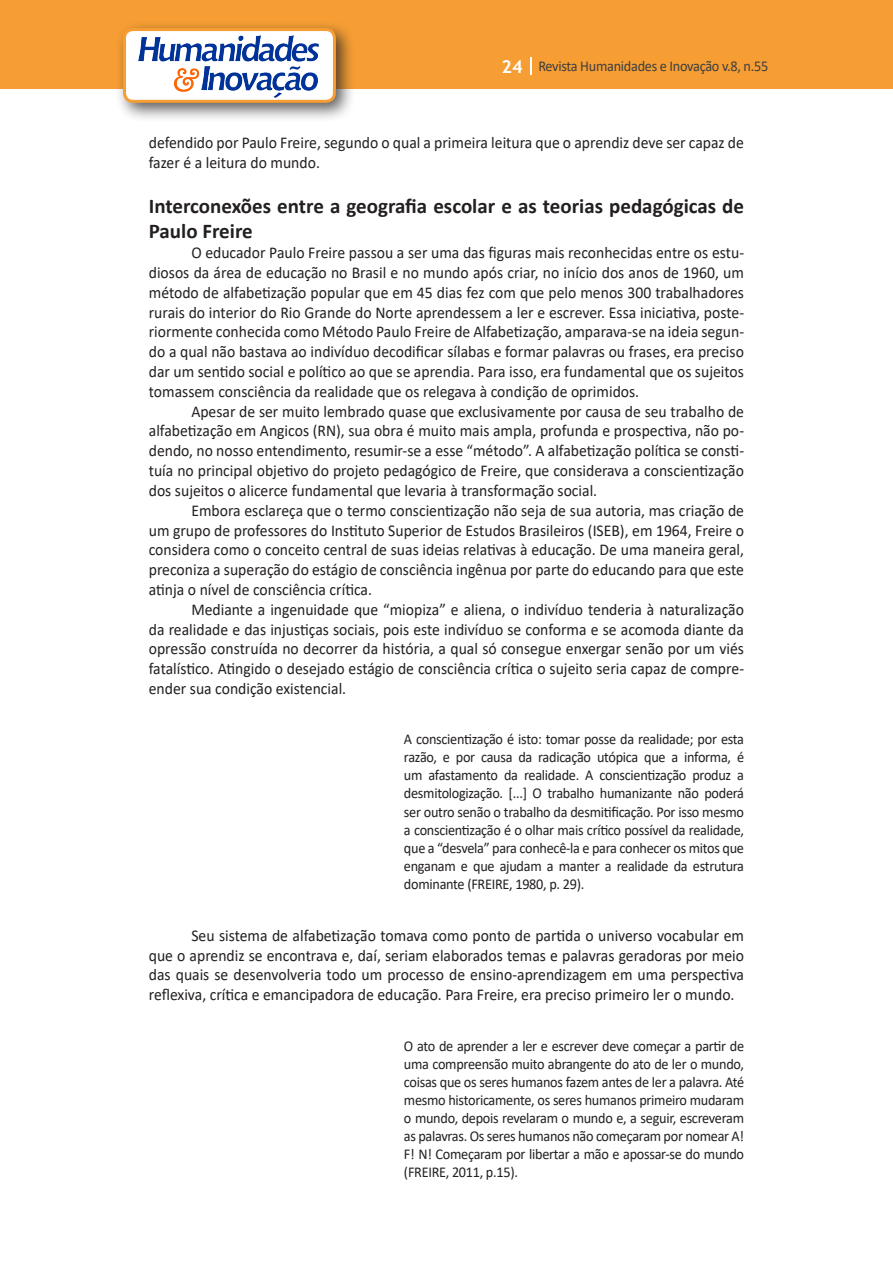
<style>
.page{position:relative;width:893px;height:1263px;background:#fff}
.page>*{position:absolute;margin:0;border:0;box-sizing:border-box;transform-origin:0 0}
.Titulo_2{font:700 21px/25.2px "Calibri";color:#231f20}
.Texto{font:16.5px/19.8px "Calibri";color:#231f20;text-align:justify;scale:.95 1}
.citacao{font:15px/18px "Calibri";letter-spacing:-.02em;color:#231f20;text-align:justify;scale:.95 1}
.t1{font:15px "Calibri";letter-spacing:-.02em;color:#3e3e3f;scale:.95 1}
.s1{font-family:"Trebuchet MS";font-weight:700;font-size:18px;color:#fff}
</style>
<div class="page">
<div style="left:0;top:0;width:893px;height:88px;background:#f69e34"></div>
<svg style="left:530px;top:57px;width:2px;height:18px"></svg>
<div style="left:115px;top:20px;width:241px;height:103px;background:#231f20;opacity:.75"></div>
<div style="left:125px;top:30px;width:209px;height:71px;background:#fff;border-radius:9px"></div>
<img style="left:138px;top:35px;width:181px;height:62px">
<div style="left:123px;top:28px;width:213px;height:75px;border:3px solid #f69e34;border-radius:9px"></div>
<p class="t1" style="left:501px;top:56px;width:282px"><span class="s1">24</span> Revista Humanidades e Inovação v.8, n.55</p>
<p class="Texto" style="left:149px;top:133px;width:628px">defendido por Paulo Freire, segundo o qual a primeira leitura que o aprendiz deve ser capaz de fazer é a leitura do mundo.</p>
<p class="Titulo_2" style="left:149px;top:193px;width:597px">Interconexões entre a geografia escolar e as teorias pedagógicas de<br>Paulo Freire</p>
<p class="Texto" style="left:149px;top:242px;width:628px;text-indent:43px">O educador Paulo Freire passou a ser uma das figuras mais reconhecidas entre os estu&shy;diosos da área de educação no Brasil e no mundo após criar, no início dos anos de 1960, um método de alfabetização popular que em 45 dias fez com que pelo menos 300 trabalhadores rurais do interior do Rio Grande do Norte aprendessem a ler e escrever. Essa iniciativa, poste&shy;riormente conhecida como Método Paulo Freire de Alfabetização, amparava-se na ideia segun&shy;do a qual não bastava ao indivíduo decodificar sílabas e formar palavras ou frases, era preciso dar um sentido social e político ao que se aprendia. Para isso, era fundamental que os sujeitos tomassem consciência da realidade que os relegava à condição de oprimidos.</p>
<p class="Texto" style="left:149px;top:401px;width:628px;text-indent:43px">Apesar de ser muito lembrado quase que exclusivamente por causa de seu trabalho de alfabetização em Angicos (RN), sua obra é muito mais ampla, profunda e prospectiva, não po&shy;dendo, no nosso entendimento, resumir-se a esse “método”. A alfabetização política se consti&shy;tuía no principal objetivo do projeto pedagógico de Freire, que considerava a conscientização dos sujeitos o alicerce fundamental que levaria à transformação social.</p>
<p class="Texto" style="left:149px;top:500px;width:628px;text-indent:43px">Embora esclareça que o termo conscientização não seja de sua autoria, mas criação de um grupo de professores do Instituto Superior de Estudos Brasileiros (ISEB), em 1964, Freire o considera como o conceito central de suas ideias relativas à educação. De uma maneira geral, preconiza a superação do estágio de consciência ingênua por parte do educando para que este atinja o nível de consciência crítica.</p>
<p class="Texto" style="left:149px;top:599px;width:628px;text-indent:43px">Mediante a ingenuidade que “miopiza” e aliena, o indivíduo tenderia à naturalização da realidade e das injustiças sociais, pois este indivíduo se conforma e se acomoda diante da opressão construída no decorrer da história, a qual só consegue enxergar senão por um viés fatalístico. Atingido o desejado estágio de consciência crítica o sujeito seria capaz de compre&shy;ender sua condição existencial.</p>
<p class="citacao" style="left:404px;top:730px;width:360px">A conscientização é isto: tomar posse da realidade; por esta razão, e por causa da radicação utópica que a informa, é um afastamento da realidade. A conscientização produz a desmitologização. [...] O trabalho humanizante não poderá ser outro senão o trabalho da desmitificação. Por isso mesmo a conscientização é o olhar mais crítico possível da realidade, que a “desvela” para conhecê-la e para conhecer os mitos que enganam e que ajudam a manter a realidade da estrutura dominante (FREIRE, 1980, p. 29).</p>
<p class="Texto" style="left:149px;top:925px;width:628px;text-indent:43px">Seu sistema de alfabetização tomava como ponto de partida o universo vocabular em que o aprendiz se encontrava e, daí, seriam elaborados temas e palavras geradoras por meio das quais se desenvolveria todo um processo de ensino-aprendizagem em uma perspectiva reflexiva, crítica e emancipadora de educação. Para Freire, era preciso primeiro ler o mundo.</p>
<p class="citacao" style="left:404px;top:1036px;width:360px">O ato de aprender a ler e escrever deve começar a partir de uma compreensão muito abrangente do ato de ler o mundo, coisas que os seres humanos fazem antes de ler a palavra. Até mesmo historicamente, os seres humanos primeiro mudaram o mundo, depois revelaram o mundo e, a seguir, escreveram as palavras. Os seres humanos não começaram por nomear A!<br>F! N! Começaram por libertar a mão e apossar-se do mundo (FREIRE, 2011, p.15).</p>
</div>
